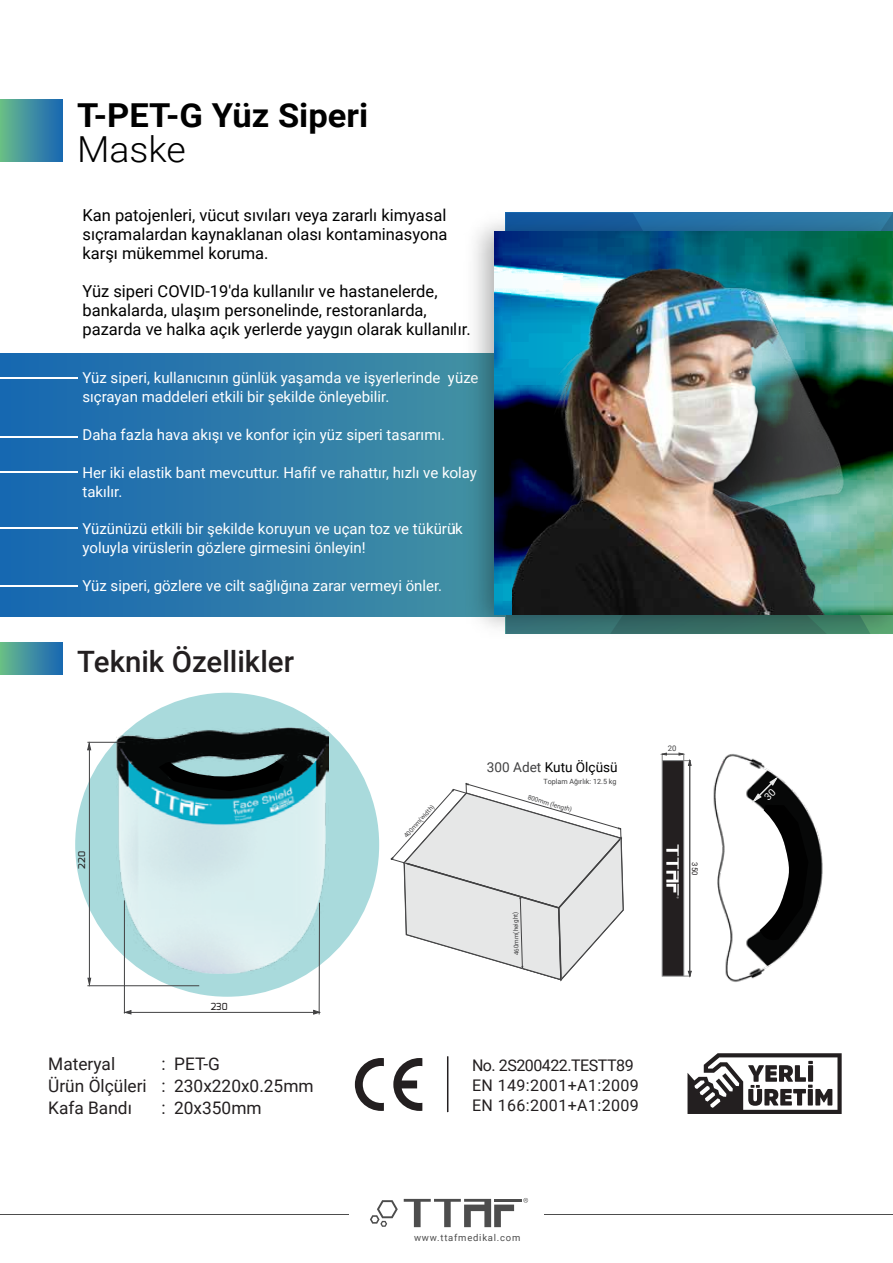
<style>
.page{position:relative;width:893px;height:1263px;background:#fff}
.page>*{position:absolute;margin:0;border:0;box-sizing:border-box;transform-origin:0 0}
.t1{font:300 35.85px "Roboto";color:#000;scale:1.05 1}
.t2{font:700 33px "Roboto";color:#000;scale:1.05 1}
.t3{font:500 29.4px "Roboto";color:#231f20}
.t4{font:17.25px/22px "Roboto";color:#231f20}
.t5{font:16.5px/18.9px "Roboto";color:#000;text-align:justify}
.t6{font:16.05px "Roboto";letter-spacing:.025em;color:#231f20}
.t7{font:16.05px "Roboto";letter-spacing:-.03em;color:#231f20}
.t8{font:15px/18.9px "Roboto";color:#fff}
.t9{font:13.65px "Roboto";color:#010101}
.t10{font:500 9.75px "Exo";color:#231f20;scale:.96 1}
.t11{font:9.45px "Roboto";letter-spacing:.08em;color:#4d4d4d}
.t12{font:500 9.3px "Exo";color:#231f20;scale:1.04 1}
.t13{font:7.65px "Roboto";color:#231f20}
.t14{font:7.65px "Roboto";color:#414142}
.t15{font:7.2px "Roboto";color:#414142}
.t16{font:6.45px "Roboto";color:#414142}
.t17{font:6.3px "Roboto";color:#414142}
.t18{font:5.1px "Exo";color:#414142}
.s1{color:#414142}
</style>
<div class="page">
<div style="left:0;top:99px;width:62px;height:63px;background:linear-gradient(to right,#69bc8a,#1a67b4)"></div>
<svg style="left:0;top:354px;width:455px;height:262px;background:#2b79aa"></svg>
<hr style="left:0;top:377px;width:77px;height:2px;background:#fff">
<hr style="left:0;top:437px;width:77px;height:1px;background:#fff">
<hr style="left:0;top:471px;width:77px;height:2px;background:#fff">
<hr style="left:0;top:527px;width:77px;height:2px;background:#fff">
<hr style="left:0;top:585px;width:77px;height:1px;background:#fff">
<div style="left:0;top:643px;width:62px;height:31px;background:linear-gradient(to right,#69bc8a,#1a67b4)"></div>
<hr style="left:447px;top:1056px;width:1px;height:56px;background:#231f20">
<svg style="left:355px;top:1058px;width:67px;height:53px"></svg>
<div style="left:75px;top:693px;width:304px;height:304px;background:#a9dadc;border-radius:50%"></div>
<img style="left:117px;top:727px;width:212px;height:246px">
<svg style="left:159px;top:760px;width:125px;height:31px"></svg>
<svg style="left:687px;top:1053px;width:155px;height:61px"></svg>
<svg style="left:660px;top:752px;width:32px;height:226px"></svg>
<img style="left:713px;top:754px;width:110px;height:228px">
<svg style="left:390px;top:782px;width:234px;height:200px"></svg>
<hr style="left:87px;top:742px;width:38px;height:1px;background:#414142">
<hr style="left:89px;top:750px;width:1px;height:228px;background:#414142">
<hr style="left:124px;top:900px;width:1px;height:113px;background:#414142">
<hr style="left:87px;top:985px;width:112px;height:1px;background:#414142">
<hr style="left:131px;top:1012px;width:183px;height:1px;background:#414142">
<svg style="left:313px;top:1009px;width:8px;height:6px"></svg>
<svg style="left:123px;top:1010px;width:9px;height:5px"></svg>
<svg style="left:87px;top:977px;width:5px;height:10px"></svg>
<svg style="left:87px;top:741px;width:5px;height:10px"></svg>
<hr style="left:319px;top:903px;width:1px;height:111px;background:#414142">
<img style="left:455px;top:212px;width:438px;height:422px">
<svg style="left:494px;top:232px;width:19px;height:383px;background:#0f4c73"></svg>
<img style="left:513px;top:230px;width:380px;height:385px">
<hr style="left:545px;top:1214px;width:348px;height:1px;background:#4d4d4d">
<hr style="left:0;top:1214px;width:348px;height:1px;background:#4d4d4d">
<svg style="left:523px;top:1198px;width:5px;height:5px"></svg>
<hr style="left:494px;top:1199px;width:27px;height:3px;background:#4d4d4d">
<svg style="left:404px;top:1199px;width:110px;height:28px"></svg>
<svg style="left:370px;top:1200px;width:28px;height:27px"></svg>
<svg style="left:749px;top:774px;width:59px;height:170px"></svg>
<h2 class="t2" style="left:77px;top:92px;width:279px">T-PET-G Yüz Siperi</h2>
<h1 class="t1" style="left:77px;top:124px;width:105px">Maske</h1>
<p class="t5" style="left:83px;top:205px;width:367px">Kan patojenleri, vücut sıvıları veya zararlı kimyasal sıçramalardan kaynaklanan olası kontaminasyona karşı mükemmel koruma.</p>
<p class="t5" style="left:83px;top:281px;width:390px;text-align:left">Yüz siperi COVID-19'da kullanılır ve hastanelerde, bankalarda, ulaşım personelinde, restoranlarda, pazarda ve halka açık yerlerde yaygın olarak kullanılır.</p>
<p class="t8" style="left:83px;top:368px;width:398px">Yüz siperi, kullanıcının günlük yaşamda ve işyerlerinde yüze sıçrayan maddeleri etkili bir şekilde önleyebilir.</p>
<p class="t8" style="left:83px;top:425px;width:364px">Daha fazla hava akışı ve konfor için yüz siperi tasarımı.</p>
<p class="t8" style="left:83px;top:462px;width:396px">Her iki elastik bant mevcuttur. Hafif ve rahattır, hızlı ve kolay takılır.</p>
<p class="t8" style="left:83px;top:519px;width:382px">Yüzünüzü etkili bir şekilde koruyun ve uçan toz ve tükürük yoluyla virüslerin gözlere girmesini önleyin!</p>
<p class="t8" style="left:83px;top:576px;width:361px">Yüz siperi, gözlere ve cilt sağlığına zarar vermeyi önler.</p>
<h3 class="t3" style="left:77px;top:640px;width:218px">Teknik Özellikler</h3>
<p class="t12" style="left:76px;top:869px;width:19px;rotate:-90deg">220</p>
<p class="t10" style="left:211px;top:1000px;width:19px">230</p>
<p class="t4" style="left:48px;top:1052px;width:100px">Materyal<br>Ürün Ölçüleri<br>Kafa Bandı</p>
<p class="t4" style="left:162px;top:1052px;width:6px;text-align:justify">: : :</p>
<p class="t4" style="left:174px;top:1052px;width:141px">PET-G<br>230x220x0.25mm<br>20x350mm</p>
<p class="t16" style="left:402px;top:834px;width:43px;rotate:-48deg">400mm(width)</p>
<p class="t9" style="left:487px;top:758px;width:132px"><span class="s1">300 Adet</span> Kutu Ölçüsü</p>
<p class="t16" style="left:529px;top:793px;width:47px;rotate:16deg">800mm (length)</p>
<p class="t15" style="left:543px;top:776px;width:75px">Toplam Ağırlık: 12.5 kg</p>
<p class="t17" style="left:512px;top:955px;width:45px;rotate:-92deg">460mm(height)</p>
<p class="t18" style="left:515px;top:952px;width:37px;rotate:-92deg">244mm(height)</p>
<p class="t7" style="left:472px;top:1054px;width:163px">No. 2S200422.TESTT89</p>
<p class="t6" style="left:472px;top:1074px;width:168px">EN 149:2001+A1:2009</p>
<p class="t6" style="left:472px;top:1094px;width:168px">EN 166:2001+A1:2009</p>
<p class="t14" style="left:668px;top:743px;width:10px">20</p>
<p class="t13" style="left:700px;top:862px;width:14px;rotate:90deg">350</p>
<p class="t11" style="left:414px;top:1230px;width:108px">www.ttafmedikal.com</p>
</div>
